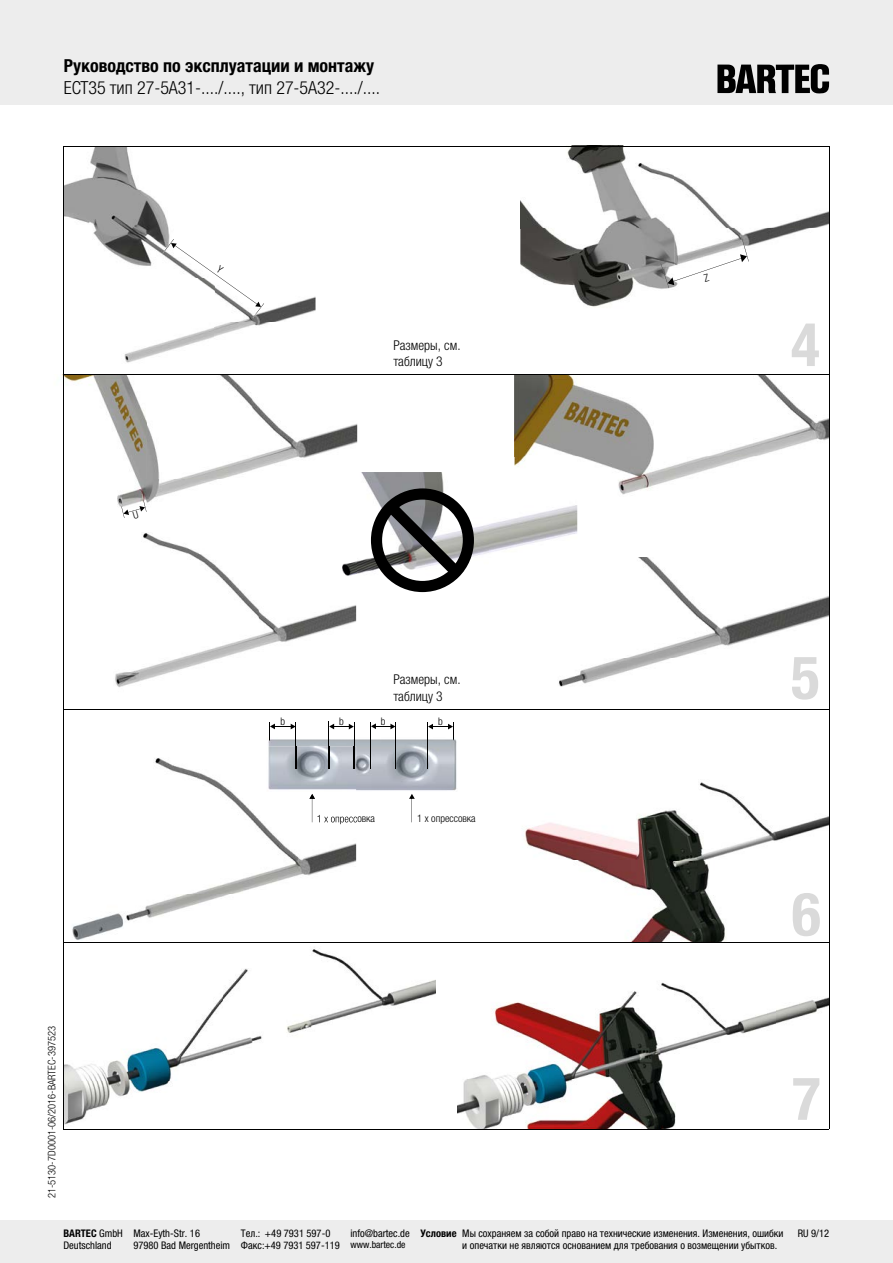
<style>
.page{position:relative;width:893px;height:1263px;background:#fff}
.page>*{position:absolute;margin:0;border:0;box-sizing:border-box;transform-origin:0 0}
.t1{font:700 condensed 60px "Helvetica Neue LTW1 G";color:#dadada}
.t2{font:300 condensed 18px "Helvetica Neue LTW1 G";color:#000}
.t3{font:700 condensed 18px "Helvetica Neue LTW1 G";color:#000}
.t4{font:300 condensed 13.5px/16.2px "Helvetica Neue LTW1 G";color:#000}
.t5{font:condensed 10.5px/12.6px "Helvetica Neue LTW1 G";color:#000}
.t6{font:300 condensed 10.5px "Helvetica Neue LTW1 G";color:#000}
.t7{font:condensed 9.75px "Helvetica Neue LTW1 G";color:#000}
.s1{font-weight:700}
</style>
<div class="page">
<div style="left:0;top:1220px;width:893px;height:43px;background:#ededed"></div>
<div style="left:0;top:0;width:893px;height:104px;background:#ededed"></div>
<svg style="left:717px;top:64px;width:112px;height:30px"></svg>
<img style="left:268px;top:737px;width:189px;height:27px">
<img style="left:356px;top:764px;width:101px;height:27px">
<svg style="left:330px;top:724px;width:24px;height:5px"></svg>
<svg style="left:372px;top:723px;width:23px;height:6px"></svg>
<svg style="left:429px;top:722px;width:25px;height:18px"></svg>
<svg style="left:409px;top:794px;width:6px;height:28px"></svg>
<hr style="left:329px;top:721px;width:1px;height:47px;background:#000">
<hr style="left:354px;top:722px;width:1px;height:46px;background:#000">
<hr style="left:371px;top:722px;width:1px;height:46px;background:#000">
<hr style="left:395px;top:722px;width:1px;height:46px;background:#000">
<hr style="left:428px;top:722px;width:1px;height:46px;background:#000">
<img style="left:63px;top:746px;width:293px;height:198px">
<img style="left:267px;top:746px;width:89px;height:46px">
<svg style="left:309px;top:794px;width:6px;height:28px"></svg>
<img style="left:317px;top:815px;width:39px;height:9px">
<svg style="left:270px;top:722px;width:27px;height:46px"></svg>
<svg style="left:329px;top:737px;width:1px;height:31px"></svg>
<svg style="left:354px;top:746px;width:1px;height:22px"></svg>
<img style="left:510px;top:782px;width:319px;height:161px">
<img style="left:793px;top:893px;width:27px;height:43px">
<img style="left:457px;top:982px;width:372px;height:147px">
<img style="left:65px;top:147px;width:250px;height:216px">
<img style="left:162px;top:239px;width:12px;height:15px">
<img style="left:253px;top:303px;width:11px;height:15px">
<img style="left:520px;top:145px;width:309px;height:162px">
<img style="left:514px;top:375px;width:315px;height:120px">
<img style="left:356px;top:472px;width:221px;height:102px">
<img style="left:514px;top:472px;width:63px;height:25px">
<img style="left:115px;top:533px;width:241px;height:154px">
<img style="left:559px;top:557px;width:270px;height:130px">
<img style="left:524px;top:557px;width:53px;height:21px">
<img style="left:61px;top:374px;width:296px;height:105px">
<img style="left:63px;top:479px;width:154px;height:52px">
<img style="left:113px;top:529px;width:104px;height:2px">
<img style="left:142px;top:494px;width:5px;height:18px">
<img style="left:120px;top:500px;width:4px;height:18px">
<img style="left:65px;top:947px;width:371px;height:178px">
<img style="left:741px;top:237px;width:8px;height:25px">
<hr style="left:64px;top:146px;width:765px;height:1px;background:#000">
<hr style="left:64px;top:146px;width:1px;height:228px;background:#000">
<hr style="left:829px;top:146px;width:1px;height:228px;background:#000">
<hr style="left:64px;top:374px;width:765px;height:1px;background:#000">
<hr style="left:64px;top:374px;width:1px;height:147px;background:#000">
<hr style="left:829px;top:374px;width:1px;height:147px;background:#000">
<hr style="left:64px;top:521px;width:1px;height:188px;background:#000">
<hr style="left:829px;top:521px;width:1px;height:188px;background:#000">
<hr style="left:64px;top:709px;width:765px;height:1px;background:#000">
<hr style="left:64px;top:709px;width:1px;height:234px;background:#000">
<hr style="left:829px;top:709px;width:1px;height:234px;background:#000">
<hr style="left:64px;top:943px;width:765px;height:1px;background:#000">
<hr style="left:64px;top:943px;width:1px;height:186px;background:#000">
<hr style="left:829px;top:943px;width:1px;height:186px;background:#000">
<hr style="left:64px;top:1129px;width:765px;height:1px;background:#000">
<img style="left:661px;top:263px;width:8px;height:25px">
<svg style="left:371px;top:488px;width:103px;height:104px"></svg>
<svg style="left:171px;top:243px;width:90px;height:64px"></svg>
<svg style="left:123px;top:506px;width:22px;height:13px"></svg>
<svg style="left:667px;top:254px;width:80px;height:31px"></svg>
<h2 class="t3" style="left:64px;top:55px;width:312px">Руководство по эксплуатации и монтажу</h2>
<h2 class="t2" style="left:64px;top:77px;width:318px">ECT35 тип 27-5A31-..../...., тип 27-5A32-..../....</h2>
<p class="t4" style="left:393px;top:337px;width:69px">Размеры, см. таблицу 3</p>
<h1 class="t1" style="left:791px;top:309px;width:30px">4</h1>
<p class="t4" style="left:393px;top:672px;width:69px">Размеры, см. таблицу 3</p>
<p class="t6" style="left:280px;top:715px;width:6px">b</p>
<p class="t6" style="left:339px;top:715px;width:6px">b</p>
<p class="t6" style="left:381px;top:715px;width:6px">b</p>
<p class="t6" style="left:438px;top:715px;width:6px">b</p>
<p class="t6" style="left:417px;top:812px;width:60px">1 x опрессовка</p>
<h1 class="t1" style="left:791px;top:641px;width:30px">5</h1>
<p class="t6" style="left:46px;top:1198px;width:174px;rotate:-90deg">21-5130-7D0001-06/2016-BARTEC-397523</p>
<h1 class="t1" style="left:792px;top:1062px;width:30px">7</h1>
<p class="t5" style="left:63px;top:1226px;width:61px"><span class="s1">BARTEC</span> GmbH<br>Deutschland</p>
<p class="t5" style="left:462px;top:1226px;width:323px">Мы сохраняем за собой право на технические изменения. Изменения, ошибки и опечатки не являются основанием для требования о возмещении убытков.</p>
<p class="t5" style="left:133px;top:1226px;width:98px">Max-Eyth-Str. 16<br>97980 Bad Mergentheim</p>
<p class="t5" style="left:350px;top:1226px;width:108px">info@bartec.de <span class="s1">Условие</span></p>
<p class="t5" style="left:798px;top:1227px;width:33px">RU 9/12</p>
<p class="t7" style="left:350px;top:1239px;width:57px">www.bartec.de</p>
<p class="t5" style="left:241px;top:1226px;width:100px">Тел.: +49 7931 597-0<br>Факс:+49 7931 597-119</p>
</div>
